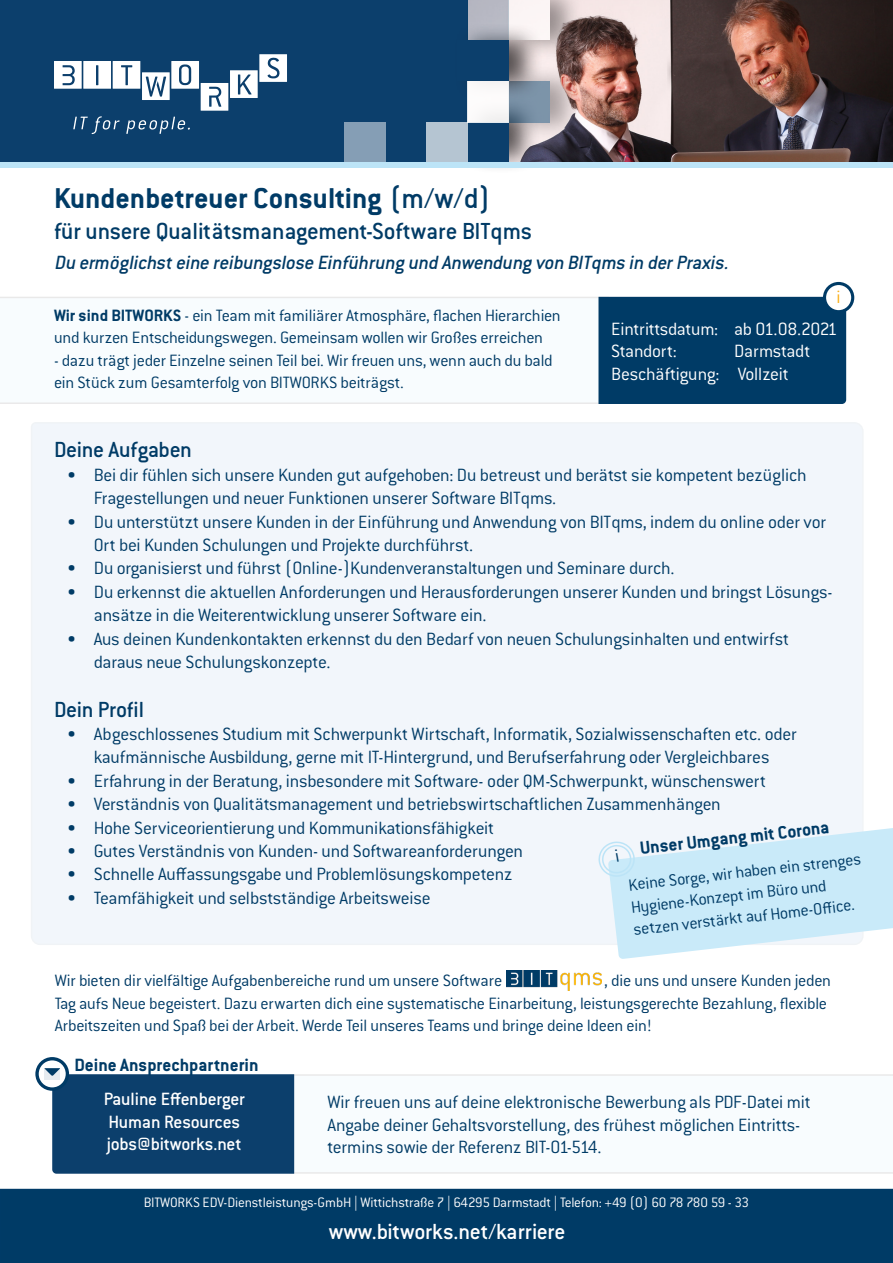
<style>
.page{position:relative;width:893px;height:1263px;background:#fff}
.page>*{position:absolute;margin:0;border:0;box-sizing:border-box;transform-origin:0 0}
.t1{font:700 31.5px "Conduit ITC Std";color:#003b66}
.t2{font:500 25.5px "Conduit ITC Std";letter-spacing:-.01em;color:#003b66}
.t3{font:500 24px "Conduit ITC Std";color:#fff}
.t4{font:500 24px "Conduit ITC Std";letter-spacing:-.015em;color:#003b66}
.t5{font:italic 500 21px "Conduit ITC Std";color:#003b66}
.t6{font:300 19.5px/23.4px "Conduit ITC Std";letter-spacing:-.015em;color:#003b66}
.t7{font:300 19.5px "Conduit ITC Std";letter-spacing:-.015em;color:#fff}
.t8{font:500 19.5px "Conduit ITC Std";letter-spacing:-.01em;color:#fff}
.t9{font:700 19.5px "Conduit ITC Std";color:#003b66}
.t10{font:300 19.5px "Conduit ITC Std";color:#faaf18}
.t11{font:300 18px/22.5px "Conduit ITC Std";letter-spacing:-.015em;color:#003b66}
.t12{font:300 15px "Conduit ITC Std";letter-spacing:-.015em;color:#fff}
.s1{font-weight:500}
.s2{font-weight:700}
</style>
<div class="page">
<div style="left:0;top:1189px;width:893px;height:74px;background:#003b66"></div>
<svg style="left:294px;top:1074px;width:599px;height:100px"></svg>
<svg style="left:0;top:297px;width:598px;height:107px"></svg>
<svg style="left:35px;top:1057px;width:34px;height:34px"></svg>
<div style="left:39px;top:1060px;width:27px;height:27px;background:#fff;border-radius:50%"></div>
<svg style="left:44px;top:1068px;width:250px;height:106px;background:#225179"></svg>
<img style="left:506px;top:971px;width:96px;height:20px">
<div style="left:31px;top:422px;width:832px;height:523px;background:#f2f6fb"></div>
<div style="left:598px;top:297px;width:248px;height:107px;background:#003b66"></div>
<svg style="left:823px;top:282px;width:31px;height:31px"></svg>
<div style="left:826px;top:285px;width:25px;height:25px;background:#fff;border-radius:50%"></div>
<img style="left:540px;top:0;width:353px;height:162px">
<div style="left:0;top:0;width:468px;height:162px;background:#0c3f6c"></div>
<svg style="left:54px;top:54px;width:233px;height:80px"></svg>
<div style="left:461px;top:95px;width:79px;height:79px;background:#231f20;opacity:.75"></div>
<div style="left:468px;top:122px;width:41px;height:41px;background:#0c3f6c"></div>
<div style="left:427px;top:122px;width:41px;height:41px;background:#b5c5d2"></div>
<div style="left:344px;top:122px;width:42px;height:41px;background:#859eb5"></div>
<div style="left:505px;top:64px;width:78px;height:78px;background:#231f20;opacity:.75"></div>
<svg style="left:509px;top:81px;width:41px;height:41px"></svg>
<div style="left:505px;top:0;width:78px;height:60px;background:#231f20;opacity:.75"></div>
<div style="left:509px;top:0;width:41px;height:40px;background:#fbf5f5"></div>
<div style="left:454px;top:23px;width:88px;height:78px;background:#231f20;opacity:.75"></div>
<div style="left:458px;top:40px;width:51px;height:41px;background:#0c3f6c"></div>
<div style="left:468px;top:81px;width:41px;height:41px;background:#fff"></div>
<svg style="left:468px;top:0;width:41px;height:40px;background:#b0b2bd"></svg>
<div style="left:0;top:162px;width:893px;height:6px;background:#bce4f7"></div>
<svg style="left:598px;top:827px;width:295px;height:132px"></svg>
<p class="t1" style="left:54px;top:179px;width:438px">Kundenbetreuer Consulting <span class="s1">(m/w/d)</span></p>
<p class="t2" style="left:54px;top:216px;width:479px">für unsere Qualitätsmanagement-Software BITqms</p>
<p class="t5" style="left:54px;top:250px;width:680px">Du ermöglichsteine reibungslose Einführung und Anwendung von BITqms in derPraxis.</p>
<p class="t10" style="left:837px;top:286px;width:6px">i</p>
<p class="t11" style="left:54px;top:303px;width:508px"><span class="s2">Wir sind BITWORKS</span> - ein Team mit familiärer Atmosphäre, flachen Hierarchien und kurzen Entscheidungswegen. Gemeinsam wollen wir Großes erreichen</p>
<p class="t11" style="left:54px;top:348px;width:500px">- dazu trägt jeder Einzelne seinen Teil bei. Wir freuen uns, wenn auch du bald ein Stück zum Gesamterfolg von BITWORKS beiträgst.</p>
<p class="t7" style="left:611px;top:317px;width:109px">Eintrittsdatum:</p>
<p class="t7" style="left:611px;top:339px;width:67px">Standort:</p>
<p class="t7" style="left:611px;top:362px;width:110px">Beschäftigung:</p>
<p class="t7" style="left:734px;top:317px;width:105px">ab 01.08.2021</p>
<p class="t7" style="left:734px;top:339px;width:78px">Darmstadt</p>
<p class="t7" style="left:738px;top:362px;width:52px">Vollzeit</p>
<p class="t4" style="left:54px;top:435px;width:139px">Deine Aufgaben</p>
<p class="t6" style="left:94px;top:462px;width:714px;text-indent:-27px">• Bei dir fühlen sich unsere Kunden gut aufgehoben: Du betreust und berätst sie kompetent bezüglich<br>Fragestellungen und neuer Funktionen unserer Software BITqms.</p>
<p class="t6" style="left:94px;top:509px;width:734px;text-indent:-27px">• Du unterstützt unsere Kunden in der Einführung und Anwendung von BITqms, indem du online oder vor<br>Ort bei Kunden Schulungen und Projekte durchführst.</p>
<p class="t6" style="left:67px;top:556px;width:609px">• Du organisierst und führst (Online-)Kundenveranstaltungen und Seminare durch.</p>
<p class="t6" style="left:94px;top:579px;width:740px;text-indent:-27px">• Du erkennst die aktuellen Anforderungen und Herausforderungen unserer Kunden und bringst Lösungs&shy;ansätze in die Weiterentwicklung unserer Software ein.</p>
<p class="t6" style="left:94px;top:626px;width:697px;text-indent:-27px">• Aus deinen Kundenkontakten erkennst du den Bedarf von neuen Schulungsinhalten und entwirfst daraus neue Schulungskonzepte.</p>
<p class="t4" style="left:54px;top:695px;width:92px">Dein Profil</p>
<p class="t6" style="left:67px;top:722px;width:732px;text-align:center">• Abgeschlossenes Studium mit Schwerpunkt Wirtschaft, Informatik, Sozialwissenschaften etc. oder kaufmännische Ausbildung, gerne mit IT-Hintergrund, und Berufserfahrung oder Vergleichbares</p>
<p class="t6" style="left:67px;top:768px;width:701px">• Erfahrung in der Beratung, insbesondere mit Software- oder QM-Schwerpunkt, wünschenswert</p>
<p class="t6" style="left:67px;top:792px;width:656px">• Verständnis von Qualitätsmanagement und betriebswirtschaftlichen Zusammenhängen</p>
<p class="t6" style="left:67px;top:815px;width:429px">• Hohe Serviceorientierung und Kommunikationsfähigkeit</p>
<p class="t6" style="left:67px;top:839px;width:458px">• Gutes Verständnis von Kunden- und Softwareanforderungen</p>
<p class="t6" style="left:67px;top:862px;width:447px">• Schnelle Auffassungsgabe und Problemlösungskompetenz</p>
<p class="t6" style="left:67px;top:885px;width:365px">• Teamfähigkeit und selbstständige Arbeitsweise</p>
<p class="t9" style="left:639px;top:836px;width:192px;rotate:-6deg">Unser Umgang mit Corona</p>
<p class="t11" style="left:627px;top:872px;width:236px;rotate:-6deg">Keine Sorge, wir haben ein strenges<br>Hygiene-Konzept im Büro und</p>
<p class="t11" style="left:632px;top:917px;width:224px;rotate:-6deg">setzen verstärkt auf Home-Offi ce.</p>
<p class="t11" style="left:55px;top:969px;width:778px;text-indent:549px">, die uns und unsere Kunden jeden<br>Tag aufs Neue begeistert. Dazu erwarten dich eine systematische Einarbeitung, leistungsgerechte Bezahlung, flexible<br>Arbeitszeiten und Spaß bei der Arbeit. Werde Teil unseres Teams und bringe deine Ideen ein!</p>
<p class="t11" style="left:55px;top:969px;width:449px">Wir bieten dir vielfältige Aufgabenbereiche rund um unsere Software</p>
<p class="t9" style="left:74px;top:1053px;width:186px">Deine Ansprechpartnerin</p>
<p class="t8" style="left:104px;top:1087px;width:143px">Pauline Effenberger</p>
<p class="t8" style="left:108px;top:1110px;width:133px">Human Resources</p>
<p class="t8" style="left:107px;top:1132px;width:136px">jobs@bitworks.net</p>
<p class="t6" style="left:327px;top:1090px;width:485px;line-height:22.5px">Wir freuen uns auf deine elektronische Bewerbung als PDF-Datei mit<br>Angabe deiner Gehaltsvorstellung, des frühest möglichen Eintritts&shy;termins sowie der Referenz BIT-01-514.</p>
<p class="t12" style="left:144px;top:1193px;width:607px">BITWORKS EDV-Dienstleistungs-GmbH | Wittichstraße 7 | 64295 Darmstadt | Telefon: +49 (0) 60 78 780 59 - 33</p>
<p class="t3" style="left:329px;top:1217px;width:238px">www.bitworks.net/karriere</p>
</div>
